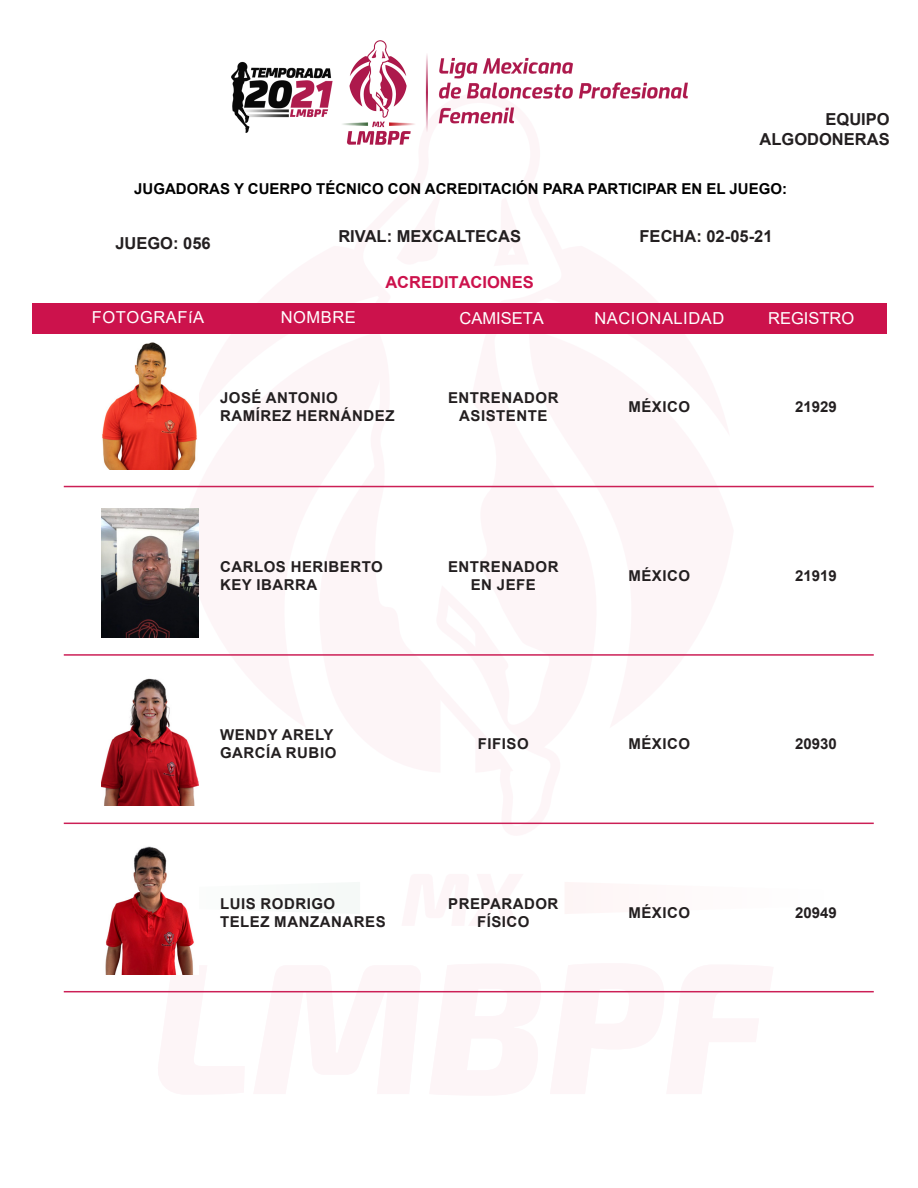
<style>
.page{position:relative;width:918px;height:1188px;background:#fff}
.page>*{position:absolute;margin:0;border:0;box-sizing:border-box;transform-origin:0 0}
.t1{font:700 16.5px/19.8px "Arial";color:#231f20;text-align:right}
.t2{font:16.5px "Arial";letter-spacing:.035em;color:#fff}
.t3{font:16.5px "Arial";color:#fff}
.t4{font:700 16.5px "Arial";color:#cc124c}
.t5{font:700 15px/18px "Arial";letter-spacing:.035em;color:#231f20;text-align:center}
.t6{font:700 15px "Arial";color:#000}
</style>
<div class="page">
<svg style="left:146px;top:974px;width:639px;height:19px"></svg>
<svg style="left:360px;top:485px;width:204px;height:340px"></svg>
<div style="left:33px;top:303px;width:854px;height:31px;background:#cc124c"></div>
<img style="left:232px;top:40px;width:455px;height:105px">
<img style="left:102px;top:342px;width:95px;height:127px">
<hr style="left:64px;top:486px;width:810px;height:1px;background:#cc1f56">
<img style="left:102px;top:509px;width:96px;height:129px">
<hr style="left:64px;top:654px;width:810px;height:2px;background:#cc1f56">
<img style="left:102px;top:678px;width:96px;height:128px">
<hr style="left:64px;top:823px;width:810px;height:1px;background:#cc1f56">
<img style="left:105px;top:846px;width:89px;height:128px">
<hr style="left:64px;top:991px;width:810px;height:1px;background:#cc1f56">
<p class="t1" style="left:760px;top:110px;width:132px">EQUIPO<br>ALGODONERAS</p>
<p class="t6" style="left:134px;top:178px;width:654px">JUGADORAS Y CUERPO TÉCNICO CON ACREDITACIÓN PARA PARTICIPAR EN EL JUEGO:</p>
<p class="t1" style="left:115px;top:233px;width:97px">JUEGO: 056</p>
<p class="t1" style="left:338px;top:227px;width:184px">RIVAL: MEXCALTECAS</p>
<p class="t1" style="left:640px;top:227px;width:134px">FECHA: 02-05-21</p>
<p class="t4" style="left:385px;top:271px;width:150px">ACREDITACIONES</p>
<p class="t2" style="left:92px;top:306px;width:114px">FOTOGRAFíA</p>
<p class="t2" style="left:281px;top:306px;width:77px">NOMBRE</p>
<p class="t3" style="left:460px;top:307px;width:86px">CAMISETA</p>
<p class="t3" style="left:768px;top:307px;width:88px">REGISTRO</p>
<p class="t2" style="left:594px;top:307px;width:131px">NACIONALIDAD</p>
<p class="t5" style="left:220px;top:389px;width:119px">JOSÉ ANTONIO</p>
<p class="t5" style="left:220px;top:407px;width:176px">RAMÍREZ HERNÁNDEZ</p>
<p class="t5" style="left:448px;top:389px;width:112px">ENTRENADOR<br>ASISTENTE</p>
<p class="t5" style="left:628px;top:398px;width:63px">MÉXICO</p>
<p class="t5" style="left:795px;top:398px;width:43px">21929</p>
<p class="t5" style="left:220px;top:558px;width:164px">CARLOS HERIBERTO</p>
<p class="t5" style="left:220px;top:576px;width:99px">KEY IBARRA</p>
<p class="t5" style="left:448px;top:558px;width:112px">ENTRENADOR<br>EN JEFE</p>
<p class="t5" style="left:628px;top:567px;width:63px">MÉXICO</p>
<p class="t5" style="left:795px;top:567px;width:43px">21919</p>
<p class="t5" style="left:220px;top:726px;width:115px">WENDY ARELY</p>
<p class="t5" style="left:220px;top:744px;width:118px">GARCÍA RUBIO</p>
<p class="t5" style="left:220px;top:894px;width:117px">LUIS RODRIGO</p>
<p class="t5" style="left:220px;top:912px;width:167px">TELEZ MANZANARES</p>
<p class="t5" style="left:478px;top:735px;width:52px">FIFISO</p>
<p class="t5" style="left:628px;top:735px;width:63px">MÉXICO</p>
<p class="t5" style="left:795px;top:735px;width:43px">20930</p>
<p class="t5" style="left:448px;top:894px;width:112px">PREPARADOR<br>FÍSICO</p>
<p class="t5" style="left:628px;top:903px;width:63px">MÉXICO</p>
<p class="t5" style="left:795px;top:903px;width:43px">20949</p>
</div>
